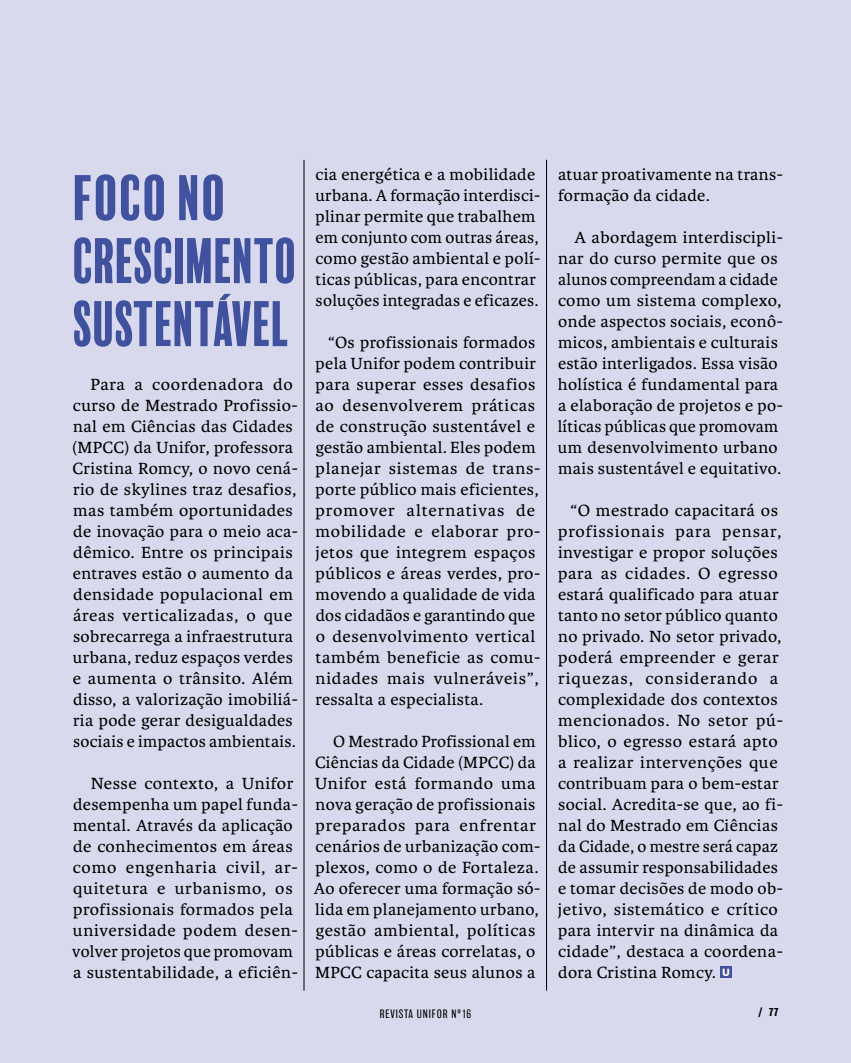
<style>
.page{position:relative;width:851px;height:1063px;background:#fff}
.page>*{position:absolute;margin:0;border:0;box-sizing:border-box;transform-origin:0 0}
.t1{font:58.5px/63px "Balboa Plus Fill";letter-spacing:-.05em;color:#3f519f}
.t2{font:17.25px/21px "Karmina";letter-spacing:.02em;color:#000;scale:1.06 1}
.t3{font:17.25px/21px "Karmina";letter-spacing:.02em;color:#000;scale:1.04 1}
.t4{font:17.25px/21px "Karmina";letter-spacing:.02em;color:#000;scale:1.05 1}
.t5{font:17.25px/21px "Karmina";letter-spacing:.02em;color:#000}
.t6{font:200 11.25px "Balboa";letter-spacing:.08em;color:#000}
.t7{font:700 10.5px "Balboa";color:#000}
.s1{font-family:"Corporative Sans Rd";font-weight:900;font-size:10.5px;color:#fff}
</style>
<div class="page">
<div style="left:0;top:0;width:850px;height:1063px;background:#d9d9ee"></div>
<hr style="left:546px;top:160px;width:1px;height:831px;background:#000">
<hr style="left:304px;top:160px;width:1px;height:831px;background:#000">
<div style="left:720px;top:966px;width:11px;height:12px;background:#3f519f"></div>
<h1 class="t1" style="left:73px;top:167px;width:228px">FOCO NO<br>CRESCIMENTO<br>SUSTENTÁVEL</h1>
<p class="t3" style="left:315px;top:164px;width:218px">cia energética e a mobilidade urbana. A formação interdisci&shy;plinar permite que trabalhem em conjunto com outras áreas, como gestão ambiental e polí&shy;ticas públicas, para encontrar soluções integradas e eficazes.</p>
<p class="t3" style="left:315px;top:332px;width:218px;text-indent:13px">“Os profissionais formados pela Unifor podem contribuir para superar esses desafios ao desenvolverem práticas de construção sustentável e gestão ambiental. Eles podem planejar sistemas de trans&shy;porte público mais eficientes, promover alternativas de mobilidade e elaborar pro&shy;jetos que integrem espaços públicos e áreas verdes, pro&shy;movendo a qualidade de vida dos cidadãos e garantindo que o desenvolvimento vertical também beneficie as comu&shy;nidades mais vulneráveis”, ressalta a especialista.</p>
<p class="t5" style="left:314px;top:731px;width:228px;text-indent:19px">O Mestrado Profissional em<br>Ciências da Cidade (MPCC) da<br>Unifor está formando uma nova geração de profissionais preparados para enfrentar cenários de urbanização com&shy;plexos, como o de Fortaleza.<br>Ao oferecer uma formação só&shy;lida em planejamento urbano, gestão ambiental, políticas públicas e áreas correlatas, o<br>MPCC capacita seus alunos a</p>
<p class="t2" style="left:72px;top:374px;width:214px;text-indent:18px">Para a coordenadora do curso de Mestrado Profissio&shy;nal em Ciências das Cidades (MPCC) da Unifor, professora<br>Cristina Romcy, o novo cená&shy;rio de skylines traz desafios, mas também oportunidades de inovação para o meio aca&shy;dêmico. Entre os principais entraves estão o aumento da densidade populacional em áreas verticalizadas, o que sobrecarrega a infraestrutura urbana, reduz espaços verdes e aumenta o trânsito. Além disso, a valorização imobiliá&shy;ria pode gerar desigualdades sociais e impactos ambientais.</p>
<p class="t2" style="left:72px;top:773px;width:214px;text-indent:18px">Nesse contexto, a Unifor desempenha um papel funda&shy;mental. Através da aplicação de conhecimentos em áreas como engenharia civil, ar&shy;quitetura e urbanismo, os profissionais formados pela universidade podem desen&shy;volver projetos que promovam a sustentabilidade, a eficiên-</p>
<p class="t3" style="left:558px;top:164px;width:217px">atuar proativamente na trans&shy;formação da cidade.</p>
<p class="t4" style="left:557px;top:227px;width:216px;text-indent:17px">A abordagem interdiscipli&shy;nar do curso permite que os alunos compreendam a cidade como um sistema complexo, onde aspectos sociais, econô&shy;micos, ambientais e culturais estão interligados. Essa visão holística é fundamental para a elaboração de projetos e po&shy;líticas públicas que promovam um desenvolvimento urbano mais sustentável e equitativo.</p>
<p class="t2" style="left:558px;top:500px;width:214px;text-indent:13px">“O mestrado capacitará os profissionais para pensar, investigar e propor soluções para as cidades. O egresso estará qualificado para atuar tanto no setor público quanto no privado. No setor privado, poderá empreender e gerar riquezas, considerando a complexidade dos contextos mencionados. No setor pú&shy;blico, o egresso estará apto a realizar intervenções que contribuam para o bem-estar social. Acredita-se que, ao fi&shy;nal do Mestrado em Ciências da Cidade, o mestre será capaz de assumir responsabilidades e tomar decisões de modo ob&shy;jetivo, sistemático e crítico para intervir na dinâmica da cidade”, destaca a coordena&shy;dora Cristina Romcy. <span class="s1">U</span></p>
<p class="t6" style="left:379px;top:1008px;width:93px">REVISTA UNIFOR Nº16</p>
<p class="t7" style="left:757px;top:1006px;width:22px">/ 77</p>
</div>
